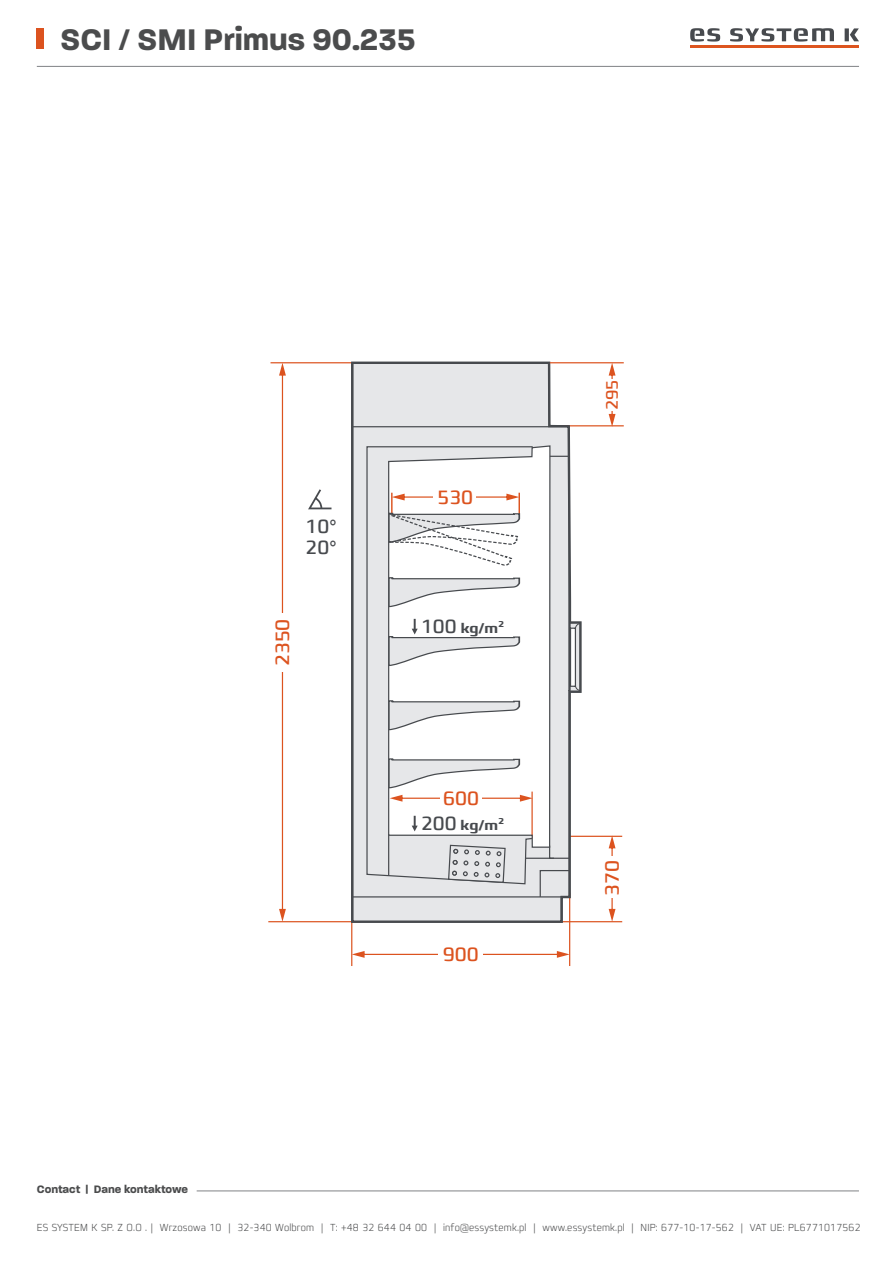
<style>
.page{position:relative;width:893px;height:1263px;background:#fff}
.page>*{position:absolute;margin:0;border:0;box-sizing:border-box;transform-origin:0 0}
.nazawa_pelna{font:700 32.25px "Paralucent";color:#4b4c4d}
.t1{font:condensed 19.65px "Francker Pro";color:#dc531f}
.t2{font:condensed 19.5px/20.5px "Francker Pro";color:#474a4e}
.t3{font:condensed 16.95px "Francker Pro";color:#dc531f}
.t4{font:600 13.95px "Francker Std";letter-spacing:-.005em;color:#474a4e}
.karty_techniczne{font:700 11.7px "Paralucent";color:#4b4c4d}
.karty_techniczne-2{font:200 condensed 10.35px "Francker CYR";letter-spacing:.015em;color:#4b4c4d}
.s1{font-family:"Francker Pro";font-weight:400;font-stretch:condensed;font-size:19.5px}
</style>
<div class="page">
<hr style="left:690px;top:45px;width:169px;height:3px;background:#dd551f">
<svg style="left:690px;top:28px;width:30px;height:14px"></svg>
<svg style="left:845px;top:28px;width:14px;height:13px"></svg>
<svg style="left:730px;top:28px;width:104px;height:14px"></svg>
<hr style="left:37px;top:66px;width:822px;height:1px;background:#808285">
<hr style="left:197px;top:1190px;width:662px;height:1px;background:#808285">
<div style="left:37px;top:28px;width:7px;height:20px;background:#dc531f"></div>
<hr style="left:270px;top:362px;width:114px;height:2px;background:#dc531f">
<hr style="left:268px;top:921px;width:92px;height:1px;background:#dc531f">
<hr style="left:550px;top:425px;width:74px;height:1px;background:#dc531f">
<hr style="left:553px;top:836px;width:69px;height:1px;background:#dc531f">
<hr style="left:527px;top:921px;width:95px;height:1px;background:#dc531f">
<svg style="left:350px;top:361px;width:223px;height:831px"></svg>
<svg style="left:351px;top:425px;width:219px;height:3px"></svg>
<svg style="left:366px;top:446px;width:168px;height:439px"></svg>
<hr style="left:388px;top:835px;width:1px;height:40px;background:#474a4e">
<svg style="left:525px;top:844px;width:46px;height:15px"></svg>
<svg style="left:539px;top:869px;width:32px;height:29px"></svg>
<hr style="left:352px;top:896px;width:217px;height:1px;background:#474a4e">
<svg style="left:550px;top:456px;width:19px;height:1px"></svg>
<svg style="left:390px;top:795px;width:143px;height:7px"></svg>
<svg style="left:279px;top:363px;width:7px;height:559px"></svg>
<svg style="left:609px;top:835px;width:6px;height:87px"></svg>
<svg style="left:352px;top:951px;width:218px;height:7px"></svg>
<svg style="left:609px;top:363px;width:6px;height:64px"></svg>
<hr style="left:550px;top:362px;width:74px;height:1px;background:#dc531f">
<svg style="left:447px;top:844px;width:59px;height:39px;background:#c6c8ca"></svg>
<div style="left:603px;top:379px;width:21px;height:31px;background:#fff"></div>
<div style="left:267px;top:613px;width:31px;height:58px;background:#fff"></div>
<div style="left:433px;top:486px;width:43px;height:23px;background:#fff"></div>
<div style="left:440px;top:788px;width:42px;height:21px;background:#fff"></div>
<div style="left:600px;top:856px;width:26px;height:42px;background:#fff"></div>
<div style="left:438px;top:943px;width:44px;height:23px;background:#fff"></div>
<svg style="left:308px;top:489px;width:23px;height:20px"></svg>
<svg style="left:387px;top:619px;width:134px;height:48px"></svg>
<svg style="left:412px;top:816px;width:6px;height:15px"></svg>
<svg style="left:572px;top:624px;width:7px;height:66px"></svg>
<div style="left:569px;top:621px;width:13px;height:72px;border:2px solid #474a4e"></div>
<p class="nazawa_pelna" style="left:60px;top:20px;width:357px">SCI / SMI Primus 90.235</p>
<p class="t2" style="left:306px;top:517px;width:32px">10°<br>20°</p>
<p class="t1" style="left:270px;top:666px;width:49px;rotate:-90deg">2350</p>
<p class="t1" style="left:437px;top:485px;width:37px">530</p>
<p class="t4" style="left:421px;top:620px;width:85px"><span class="s1">100</span> kg/m²</p>
<p class="t1" style="left:443px;top:786px;width:37px">600</p>
<p class="t4" style="left:421px;top:817px;width:85px"><span class="s1">200</span> kg/m²</p>
<p class="t1" style="left:443px;top:942px;width:37px">900</p>
<p class="karty_techniczne" style="left:37px;top:1182px;width:153px">Contact | Dane kontaktowe</p>
<p class="t3" style="left:602px;top:410px;width:32px;rotate:-90deg">295</p>
<p class="t1" style="left:600px;top:896px;width:37px;rotate:-90deg">370</p>
<p class="karty_techniczne-2" style="left:37px;top:1221px;width:825px">ES SYSTEM K SP. Z O.O . | Wrzosowa 10 | 32-340 Wolbrom | T: +48 32 644 04 00 | info@essystemk.pl | www.essystemk.pl | NIP: 677-10-17-562 | VAT UE: PL6771017562</p>
</div>
